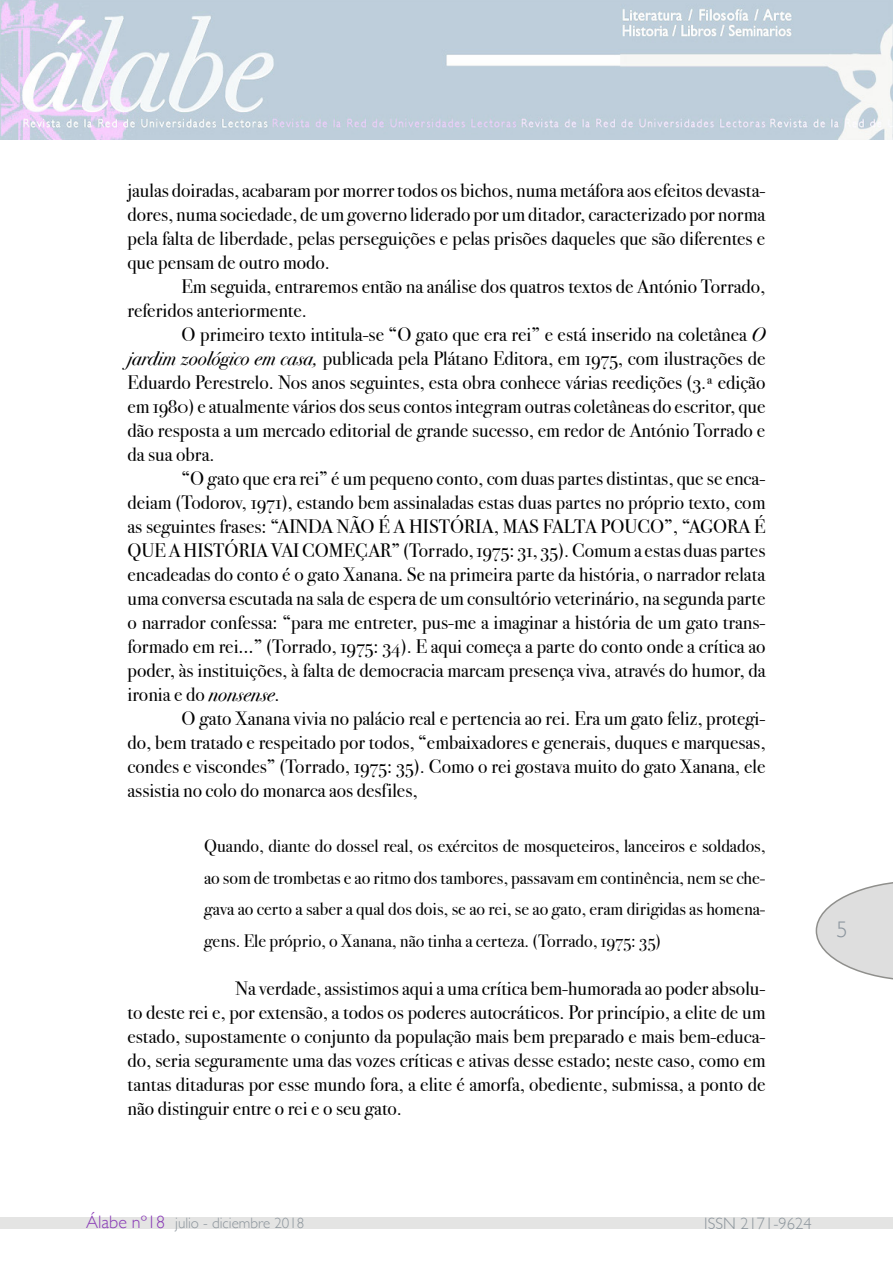
<style>
.page{position:relative;width:893px;height:1263px;background:#fff}
.page>*{position:absolute;margin:0;border:0;box-sizing:border-box;transform-origin:0 0}
.t1{font:300 22.5px "Gill Sans";color:#8a949d}
.t2{font:19.5px/24px "Bodoni Svty Two OSITCTT Book";color:#000;text-align:justify}
.t3{font:18px/31.5px "Bodoni Svty Two OSITCTT Book";color:#000;text-align:justify}
.t4{font:300 16.5px "Gill Sans";color:#8c959c}
.t5{font:300 15px "Gill Sans";color:#8c959c}
.s1{font-family:"Bodoni Svty Two OSITCTT Book It"}
.s2{font-size:18px;color:#893ab6}
</style>
<div class="page">
<svg style="left:816px;top:882px;width:77px;height:98px"></svg>
<img style="left:0;top:0;width:893px;height:139px">
<div style="left:0;top:1218px;width:893px;height:11px;background:#e4e4e3"></div>
<p class="t2" style="left:128px;top:178px;width:639px">jaulas doiradas, acabaram por morrer todos os bichos, numa metáfora aos efeitos devasta&shy;dores, numa sociedade, de um governo liderado por um ditador, caracterizado por norma pela falta de liberdade, pelas perseguições e pelas prisões daqueles que são diferentes e que pensam de outro modo.</p>
<p class="t2" style="left:128px;top:274px;width:639px;text-indent:54px">Em seguida, entraremos então na análise dos quatros textos de António Torrado, referidos anteriormente.</p>
<p class="t2" style="left:128px;top:322px;width:639px;text-indent:54px">O primeiro texto intitula-se “O gato que era rei” e está inserido na coletânea <span class="s1">O jardim zoológico em casa,</span> publicada pela Plátano Editora, em 1975, com ilustrações de Eduardo Perestrelo. Nos anos seguintes, esta obra conhece várias reedições (3.ª edição em 1980) e atualmente vários dos seus contos integram outras coletâneas do escritor, que dão resposta a um mercado editorial de grande sucesso, em redor de António Torrado e da sua obra.</p>
<p class="t2" style="left:128px;top:466px;width:639px;text-indent:54px">“O gato que era rei” é um pequeno conto, com duas partes distintas, que se enca&shy;deiam (Todorov, 1971), estando bem assinaladas estas duas partes no próprio texto, com as seguintes frases: “AINDA NÃO É A HISTÓRIA, MAS FALTA POUCO”, “AGORA É QUE A HISTÓRIA VAI COMEÇAR” (Torrado, 1975: 31, 35). Comum a estas duas partes encadeadas do conto é o gato Xanana. Se na primeira parte da história, o narrador relata uma conversa escutada na sala de espera de um consultório veterinário, na segunda parte o narrador confessa: “para me entreter, pus-me a imaginar a história de um gato trans&shy;formado em rei…” (Torrado, 1975: 34). E aqui começa a parte do conto onde a crítica ao poder, às instituições, à falta de democracia marcam presença viva, através do humor, da ironia e do <span class="s1">nonsense</span>.</p>
<p class="t2" style="left:128px;top:706px;width:639px;text-indent:54px">O gato Xanana vivia no palácio real e pertencia ao rei. Era um gato feliz, protegi&shy;do, bem tratado e respeitado por todos, “embaixadores e generais, duques e marquesas, condes e viscondes” (Torrado, 1975: 35). Como o rei gostava muito do gato Xanana, ele assistia no colo do monarca aos desfiles,</p>
<p class="t3" style="left:204px;top:831px;width:563px">Quando, diante do dossel real, os exércitos de mosqueteiros, lanceiros e soldados, ao som de trombetas e ao ritmo dos tambores, passavam em continência, nem se che&shy;gava ao certo a saber a qual dos dois, se ao rei, se ao gato, eram dirigidas as homena&shy;gens. Ele próprio, o Xanana, não tinha a certeza. (Torrado, 1975: 35)</p>
<p class="t2" style="left:128px;top:976px;width:639px;text-indent:108px">Na verdade, assistimos aqui a uma crítica bem-humorada ao poder absolu&shy;to deste rei e, por extensão, a todos os poderes autocráticos. Por princípio, a elite de um estado, supostamente o conjunto da população mais bem preparado e mais bem-educa&shy;do, seria seguramente uma das vozes críticas e ativas desse estado; neste caso, como em tantas ditaduras por esse mundo fora, a elite é amorfa, obediente, submissa, a ponto de não distinguir entre o rei e o seu gato.</p>
<p class="t1" style="left:837px;top:912px;width:13px">5</p>
<p class="t5" style="left:86px;top:1211px;width:220px"><span class="s2">Álabe nº18</span> julio - diciembre 2018</p>
<p class="t4" style="left:704px;top:1211px;width:109px">ISSN 2171-9624</p>
</div>
